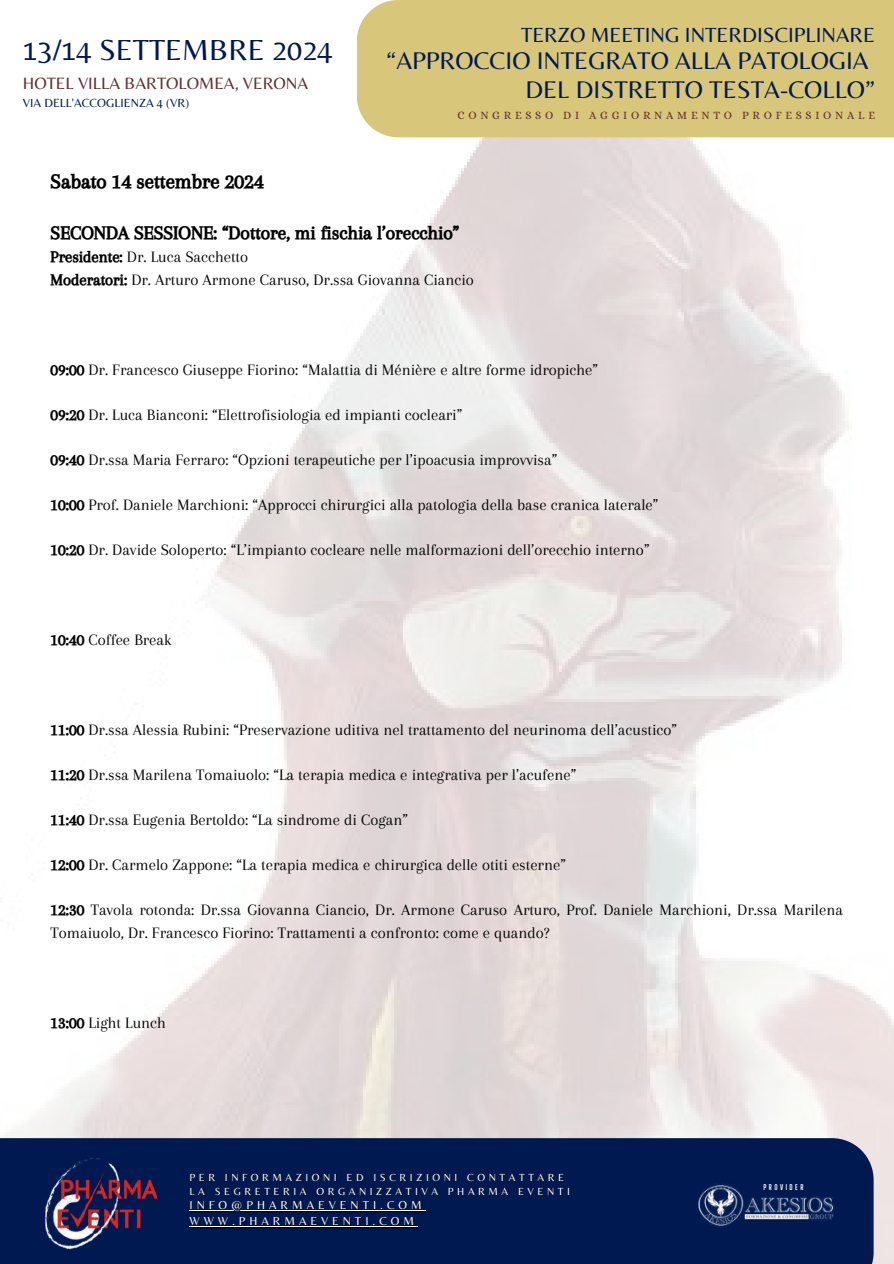
<style>
.page{position:relative;width:894px;height:1264px;background:#fff}
.page>*{position:absolute;margin:0;border:0;box-sizing:border-box;transform-origin:0 0}
.t1{font:30.15px "Belleza";color:#001950}
.t2{font:25.05px/28.2px "Belleza";color:#001950;text-align:right}
.t3{font:21.3px "Belleza";color:#001950}
.t4{font:21px "CA Generated";color:#000}
.t5{font:19.5px "CA Generated";color:#000}
.t6{font:17.1px "Belleza";color:#643032}
.t7{font:16.5px/22.5px "Arapey";color:#000}
.t8{font:12.3px "Belleza";color:#001950}
.t9{font:12px/16px "Belleza";letter-spacing:.33em;color:#fff}
.t10{font:11.25px "Alice";letter-spacing:.33em;color:#643032}
.t11{font:10.65px/14.2px "Belleza";letter-spacing:.33em;color:#fff}
.t12{font:700 7.35px "Big Shoulders Display";letter-spacing:.33em;color:#fff}
.s1{font-family:"CA Generated"}
</style>
<div class="page">
<img style="left:0;top:0;width:893px;height:1263px">
<hr style="left:189px;top:1209px;width:236px;height:1px;background:#fff">
<hr style="left:189px;top:1225px;width:229px;height:1px;background:#fff">
<h1 class="t1" style="left:23px;top:32px;width:311px">13/14 SETTEMBRE 2024</h1>
<p class="t6" style="left:23px;top:73px;width:287px">HOTEL VILLA BARTOLOMEA, VERONA</p>
<p class="t8" style="left:23px;top:95px;width:168px">VIA DELL'ACCOGLIENZA 4 (VR)</p>
<p class="t3" style="left:521px;top:22px;width:355px">TERZO MEETING INTERDISCIPLINARE</p>
<h2 class="t2" style="left:386px;top:46px;width:490px">“APPROCCIO INTEGRATO ALLA PATOLOGIA<br>DEL DISTRETTO TESTA-COLLO”</h2>
<p class="t10" style="left:457px;top:109px;width:419px">CONGRESSO DI AGGIORNAMENTO PROFESSIONALE</p>
<p class="t4" style="left:51px;top:170px;width:214px">Sabato 14 settembre 2024</p>
<p class="t5" style="left:51px;top:222px;width:410px">SECONDA SESSIONE: “Dottore, mi fischia l’orecchio”</p>
<p class="t7" style="left:51px;top:246px;width:424px"><span class="s1">Presidente:</span> Dr. Luca Sacchetto<br><span class="s1">Moderatori:</span> Dr. Arturo Armone Caruso, Dr.ssa Giovanna Ciancio</p>
<p class="t7" style="left:51px;top:358px;width:548px"><span class="s1">09:00</span> Dr. Francesco Giuseppe Fiorino: “Malattia di Ménière e altre forme idropiche”</p>
<p class="t7" style="left:51px;top:403px;width:413px"><span class="s1">09:20</span> Dr. Luca Bianconi: “Elettrofisiologia ed impianti cocleari”</p>
<p class="t7" style="left:51px;top:448px;width:508px"><span class="s1">09:40</span> Dr.ssa Maria Ferraro: “Opzioni terapeutiche per l’ipoacusia improvvisa”</p>
<p class="t7" style="left:51px;top:493px;width:609px"><span class="s1">10:00</span> Prof. Daniele Marchioni: “Approcci chirurgici alla patologia della base cranica laterale”</p>
<p class="t7" style="left:51px;top:538px;width:600px"><span class="s1">10:20</span> Dr. Davide Soloperto: “L’impianto cocleare nelle malformazioni dell’orecchio interno”</p>
<p class="t7" style="left:51px;top:628px;width:122px"><span class="s1">10:40</span> Coffee Break</p>
<p class="t7" style="left:51px;top:718px;width:627px"><span class="s1">11:00</span> Dr.ssa Alessia Rubini: “Preservazione uditiva nel trattamento del neurinoma dell’acustico”</p>
<p class="t7" style="left:51px;top:763px;width:527px"><span class="s1">11:20</span> Dr.ssa Marilena Tomaiuolo: “La terapia medica e integrativa per l’acufene”</p>
<p class="t7" style="left:51px;top:808px;width:359px"><span class="s1">11:40</span> Dr.ssa Eugenia Bertoldo: “La sindrome di Cogan”</p>
<p class="t7" style="left:51px;top:853px;width:516px"><span class="s1">12:00</span> Dr. Carmelo Zappone: “La terapia medica e chirurgica delle otiti esterne”</p>
<p class="t7" style="left:51px;top:898px;width:793px"><span class="s1">12:30</span> Tavola rotonda: Dr.ssa Giovanna Ciancio, Dr. Armone Caruso Arturo, Prof. Daniele Marchioni, Dr.ssa Marilena<br>Tomaiuolo, Dr. Francesco Fiorino: Trattamenti a confronto: come e quando?</p>
<p class="t7" style="left:51px;top:1011px;width:117px"><span class="s1">13:00</span> Light Lunch</p>
<p class="t11" style="left:189px;top:1169px;width:382px">PER INFORMAZIONI ED ISCRIZIONI CONTATTARE<br>LA SEGRETERIA ORGANIZZATIVA PHARMA EVENTI</p>
<p class="t9" style="left:189px;top:1196px;width:234px">INFO@PHARMAEVENTI.COM<br>WWW.PHARMAEVENTI.COM</p>
<p class="t12" style="left:763px;top:1182px;width:41px">PROVIDER</p>
</div>
